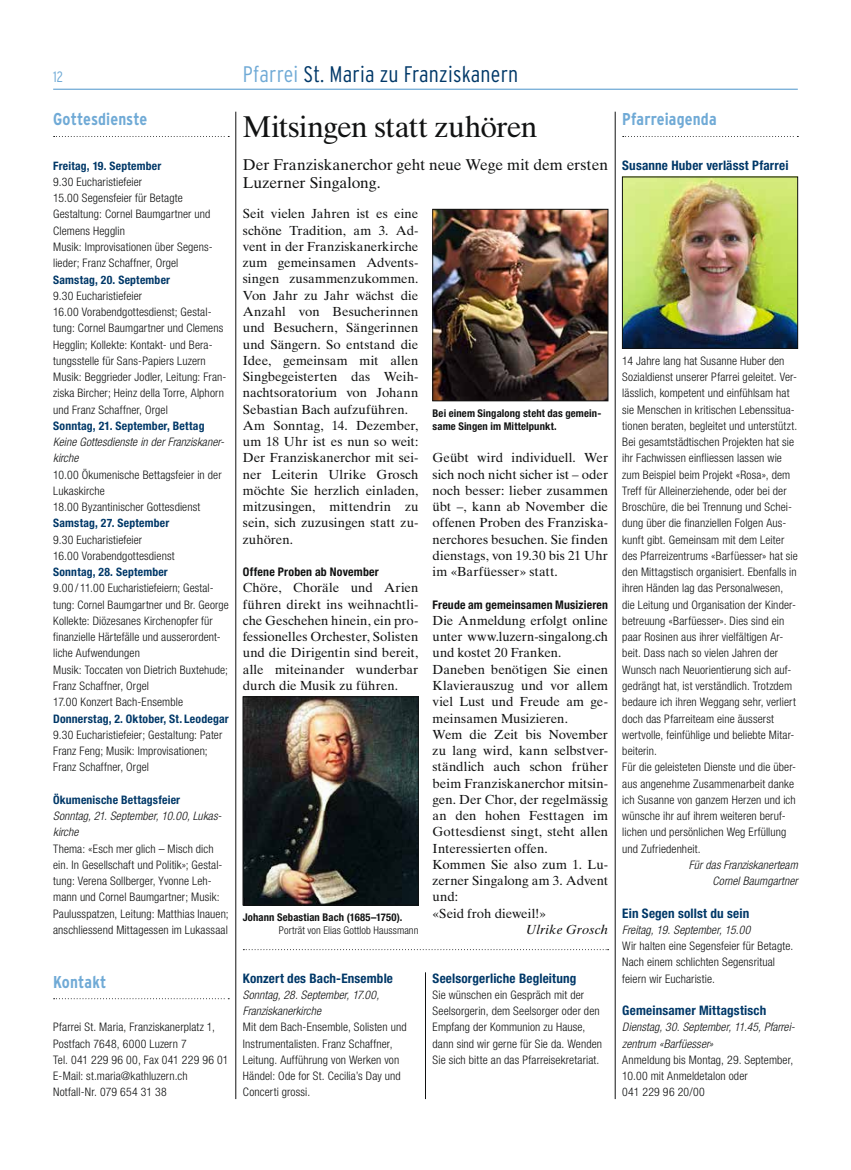
<style>
.page{position:relative;width:851px;height:1170px;background:#fff}
.page>*{position:absolute;margin:0;border:0;box-sizing:border-box;transform-origin:0 0}
.t1{font:30px "Times Ten LT Std";letter-spacing:-.03em;color:#111212}
.t2{font:300 condensed 22.5px "Interstate";letter-spacing:.01em;color:#003868}
.t3{font:700 condensed 17.12px "Interstate";letter-spacing:.005em;color:#70aad6}
.t4{font:15.62px/18.8px "Times Ten LT Std";letter-spacing:-.005em;color:#111212}
.t5{font:300 condensed 15px "Interstate";color:#70aad6}
.t6{font:13.12px/16.2px "Times Ten LT Std";letter-spacing:-.005em;color:#111212}
.t7{font:700 condensed 13.12px "Helvetica Neue LT Std";letter-spacing:.01em;color:#003868}
.t8{font:italic 13.12px "Times Ten LT Std";letter-spacing:.01em;color:#111212}
.t9{font:700 condensed 11.88px "Helvetica Neue LT Std";letter-spacing:.015em;color:#111212}
.t10{font:300 condensed 11.75px/16.2px "Helvetica Neue LT Std";letter-spacing:.01em;color:#111212}
.t11{font:italic 300 condensed 11.75px/16.2px "Helvetica Neue LT Std";letter-spacing:.01em;color:#111212}
.t12{font:700 condensed 11.75px "Helvetica Neue LT Std";letter-spacing:.015em;color:#003868}
.t13{font:700 condensed 11.62px "Helvetica Neue LT Std";letter-spacing:.02em;color:#003868}
.t14{font:700 condensed 10.62px/12.8px "Helvetica Neue LT Std";letter-spacing:.01em;color:#111212}
.t15{font:300 condensed 10.62px "Helvetica Neue LT Std";letter-spacing:.01em;color:#111212}
.s1{color:#70aad6}
</style>
<div class="page">
<hr style="left:53px;top:89px;width:744px;height:1px;background:#70aad6">
<svg style="left:54px;top:136px;width:175px;height:1px"></svg>
<hr style="left:235px;top:112px;width:1px;height:986px;background:#111212">
<hr style="left:615px;top:112px;width:1px;height:986px;background:#111212">
<svg style="left:622px;top:136px;width:176px;height:1px"></svg>
<svg style="left:54px;top:998px;width:175px;height:1px"></svg>
<svg style="left:243px;top:949px;width:365px;height:1px"></svg>
<hr style="left:425px;top:972px;width:1px;height:126px;background:#111212">
<img style="left:434px;top:211px;width:172px;height:188px">
<div style="left:432px;top:209px;width:176px;height:192px;border:1px solid #111212"></div>
<img style="left:245px;top:698px;width:171px;height:205px">
<div style="left:243px;top:696px;width:175px;height:209px;border:1px solid #111212"></div>
<img style="left:624px;top:179px;width:171px;height:167px">
<div style="left:622px;top:177px;width:175px;height:171px;border:1px solid #111212"></div>
<p class="t5" style="left:53px;top:68px;width:11px">12</p>
<h2 class="t2" style="left:243px;top:62px;width:277px"><span class="s1">Pfarrei</span> St. Maria zu Franziskanern</h2>
<h3 class="t3" style="left:53px;top:110px;width:96px">Gottesdienste</h3>
<p class="t13" style="left:53px;top:158px;width:109px">Freitag, 19. September</p>
<p class="t10" style="left:53px;top:173px;width:161px">9.30 Eucharistiefeier<br>15.00 Segensfeier für Betagte<br>Gestaltung: Cornel Baumgartner und<br>Clemens Hegglin<br>Musik: Improvisationen über Segens&shy;lieder; Franz Schaffner, Orgel</p>
<p class="t13" style="left:53px;top:272px;width:118px">Samstag, 20. September</p>
<p class="t10" style="left:53px;top:287px;width:175px">9.30 Eucharistiefeier<br>16.00 Vorabendgottesdienst; Gestal&shy;tung: Cornel Baumgartner und Clemens Hegglin; Kollekte: Kontakt- und Bera&shy;tungsstelle für Sans-Papiers Luzern Musik: Beggrieder Jodler, Leitung: Fran&shy;ziska Bircher; Heinz della Torre, Alphorn und Franz Schaffner, Orgel</p>
<p class="t12" style="left:53px;top:418px;width:153px">Sonntag, 21. September, Bettag</p>
<p class="t11" style="left:53px;top:434px;width:172px">Keine Gottesdienste in der Franziskaner&shy;kirche</p>
<p class="t10" style="left:53px;top:466px;width:170px">10.00 Ökumenische Bettagsfeier in der<br>Lukaskirche<br>18.00 Byzantinischer Gottesdienst</p>
<p class="t13" style="left:53px;top:516px;width:117px">Samstag, 27. September</p>
<p class="t10" style="left:53px;top:531px;width:123px">9.30 Eucharistiefeier<br>16.00 Vorabendgottesdienst</p>
<p class="t13" style="left:53px;top:565px;width:116px">Sonntag, 28. September</p>
<p class="t10" style="left:53px;top:580px;width:177px">9.00 / 11.00 Eucharistiefeiern; Gestal&shy;tung: Cornel Baumgartner und Br. George Kollekte: Diözesanes Kirchenopfer für finanzielle Härtefälle und ausserordent&shy;liche Aufwendungen<br>Musik: Toccaten von Dietrich Buxtehude; Franz Schaffner, Orgel<br>17.00 Konzert Bach-Ensemble</p>
<p class="t12" style="left:53px;top:711px;width:177px">Donnerstag, 2. Oktober, St. Leodegar</p>
<p class="t10" style="left:53px;top:726px;width:171px">9.30 Eucharistiefeier; Gestaltung: Pater<br>Franz Feng; Musik: Improvisationen;<br>Franz Schaffner, Orgel</p>
<p class="t12" style="left:53px;top:792px;width:128px">Ökumenische Bettagsfeier</p>
<p class="t11" style="left:53px;top:808px;width:170px">Sonntag, 21. September, 10.00, Lukas&shy;kirche</p>
<p class="t10" style="left:53px;top:840px;width:177px">Thema: «Esch mer glich – Misch dich ein. In Gesellschaft und Politik»; Gestal&shy;tung: Verena Sollberger, Yvonne Leh&shy;mann und Cornel Baumgartner; Musik:<br>Paulusspatzen, Leitung: Matthias Inauen; anschliessend Mittagessen im Lukassaal</p>
<h1 class="t1" style="left:243px;top:109px;width:296px">Mitsingen statt zuhören</h1>
<h3 class="t4" style="left:243px;top:155px;width:366px">Der Franziskanerchor geht neue Wege mit dem ersten<br>Luzerner Singalong.</h3>
<p class="t6" style="left:243px;top:206px;width:177px">Seit vielen Jahren ist es eine schöne Tradition, am 3. Ad&shy;vent in der Franziskanerkirche zum gemeinsamen Advents&shy;singen zusammenzukommen.<br>Von Jahr zu Jahr wächst die<br>Anzahl von Besucherinnen und Besuchern, Sängerinnen und Sängern. So entstand die<br>Idee, gemeinsam mit allen<br>Singbegeisterten das Weih&shy;nachtsoratorium von Johann<br>Sebastian Bach aufzuführen.<br>Am Sonntag, 14. Dezember, um 18 Uhr ist es nun so weit:<br>Der Franziskanerchor mit sei&shy;ner Leiterin Ulrike Grosch möchte Sie herzlich einladen, mitzusingen, mittendrin zu sein, sich zuzusingen statt zu&shy;zuhören.</p>
<p class="t9" style="left:243px;top:564px;width:137px">Offene Proben ab November</p>
<p class="t6" style="left:243px;top:579px;width:177px;text-align:justify">Chöre, Choräle und Arien führen direkt ins weihnachtli&shy;che Geschehen hinein, ein pro&shy;fessionelles Orchester, Solisten und die Dirigentin sind bereit, alle miteinander wunderbar durch die Musik zu führen.</p>
<p class="t14" style="left:432px;top:407px;width:170px">Bei einem Singalong steht das gemein&shy;same Singen im Mittelpunkt.</p>
<p class="t6" style="left:432px;top:449px;width:177px;text-align:justify">Geübt wird individuell. Wer sich noch nicht sicher ist – oder noch besser: lieber zusammen übt –, kann ab November die offenen Proben des Franziska&shy;nerchores besuchen. Sie finden dienstags, von 19.30 bis 21 Uhr im «Barfüesser» statt.</p>
<p class="t9" style="left:432px;top:597px;width:177px">Freude am gemeinsamen Musizieren</p>
<p class="t6" style="left:432px;top:612px;width:177px">Die Anmeldung erfolgt online unter www.luzern-singalong.ch und kostet 20 Franken.<br>Daneben benötigen Sie einen<br>Klavierauszug und vor allem viel Lust und Freude am ge&shy;meinsamen Musizieren.<br>Wem die Zeit bis November zu lang wird, kann selbstver&shy;ständlich auch schon früher beim Franziskanerchor mitsin&shy;gen. Der Chor, der regelmässig an den hohen Festtagen im<br>Gottesdienst singt, steht allen<br>Interessierten offen.<br>Kommen Sie also zum 1. Lu&shy;zerner Singalong am 3. Advent und:<br>«Seid froh dieweil!»</p>
<p class="t8" style="left:526px;top:921px;width:84px">Ulrike Grosch</p>
<p class="t14" style="left:243px;top:910px;width:161px">Johann Sebastian Bach (1685–1750).</p>
<p class="t15" style="left:279px;top:924px;width:141px">Porträt von Elias Gottlob Haussmann</p>
<h3 class="t3" style="left:53px;top:971px;width:55px">Kontakt</h3>
<p class="t10" style="left:53px;top:1018px;width:177px">Pfarrei St. Maria, Franziskanerplatz 1,<br>Postfach 7648, 6000 Luzern 7<br>Tel. 041 229 96 00, Fax 041 229 96 01<br>E-Mail: st.maria@kathluzern.ch<br>Notfall-Nr. 079 654 31 38</p>
<p class="t7" style="left:243px;top:969px;width:152px">Konzert des Bach-Ensemble</p>
<p class="t11" style="left:243px;top:986px;width:138px">Sonntag, 28. September, 17.00,<br>Franziskanerkirche</p>
<p class="t10" style="left:243px;top:1018px;width:165px">Mit dem Bach-Ensemble, Solisten und Instrumentalisten. Franz Schaffner, Leitung. Aufführung von Werken von Händel: Ode for St. Cecilia’s Day und Concerti grossi.</p>
<p class="t7" style="left:432px;top:969px;width:145px">Seelsorgerliche Begleitung</p>
<p class="t10" style="left:432px;top:986px;width:171px">Sie wünschen ein Gespräch mit der Seelsorgerin, dem Seelsorger oder den Empfang der Kommunion zu Hause, dann sind wir gerne für Sie da. Wenden Sie sich bitte an das Pfarreisekretariat.</p>
<h3 class="t3" style="left:622px;top:110px;width:96px">Pfarreiagenda</h3>
<p class="t7" style="left:622px;top:157px;width:168px">Susanne Huber verlässt Pfarrei</p>
<p class="t10" style="left:622px;top:352px;width:177px">14 Jahre lang hat Susanne Huber den Sozialdienst unserer Pfarrei geleitet. Ver&shy;lässlich, kompetent und einfühlsam hat sie Menschen in kritischen Lebenssitua&shy;tionen beraten, begleitet und unterstützt.<br>Bei gesamtstädtischen Projekten hat sie ihr Fachwissen einfliessen lassen wie zum Beispiel beim Projekt «Rosa», dem Treff für Alleinerziehende, oder bei der Broschüre, die bei Trennung und Schei&shy;dung über die finanziellen Folgen Aus&shy;kunft gibt. Gemeinsam mit dem Leiter des Pfarreizentrums «Barfüesser» hat sie den Mittagstisch organisiert. Ebenfalls in ihren Händen lag das Personalwesen, die Leitung und Organisation der Kinder&shy;betreuung «Barfüesser». Dies sind ein paar Rosinen aus ihrer vielfältigen Ar&shy;beit. Dass nach so vielen Jahren der Wunsch nach Neuorientierung sich auf&shy;gedrängt hat, ist verständlich. Trotzdem bedaure ich ihren Weggang sehr, verliert doch das Pfarreiteam eine äusserst wertvolle, feinfühlige und beliebte Mitar&shy;beiterin.<br>Für die geleisteten Dienste und die über&shy;aus angenehme Zusammenarbeit danke ich Susanne von ganzem Herzen und ich wünsche ihr auf ihrem weiteren beruf&shy;lichen und persönlichen Weg Erfüllung und Zufriedenheit.</p>
<p class="t11" style="left:688px;top:856px;width:110px;text-align:right">Für das Franziskanerteam<br>Cornel Baumgartner</p>
<p class="t7" style="left:622px;top:904px;width:128px">Ein Segen sollst du sein</p>
<p class="t11" style="left:622px;top:921px;width:130px">Freitag, 19. September, 15.00</p>
<p class="t10" style="left:622px;top:937px;width:172px">Wir halten eine Segensfeier für Betagte.<br>Nach einem schlichten Segensritual feiern wir Eucharistie.</p>
<p class="t7" style="left:622px;top:1002px;width:145px">Gemeinsamer Mittagstisch</p>
<p class="t11" style="left:622px;top:1019px;width:174px">Dienstag, 30. September, 11.45, Pfarrei&shy;zentrum «Barfüesser»</p>
<p class="t10" style="left:622px;top:1051px;width:172px">Anmeldung bis Montag, 29. September,<br>10.00 mit Anmeldetalon oder<br>041 229 96 20/00</p>
</div>
